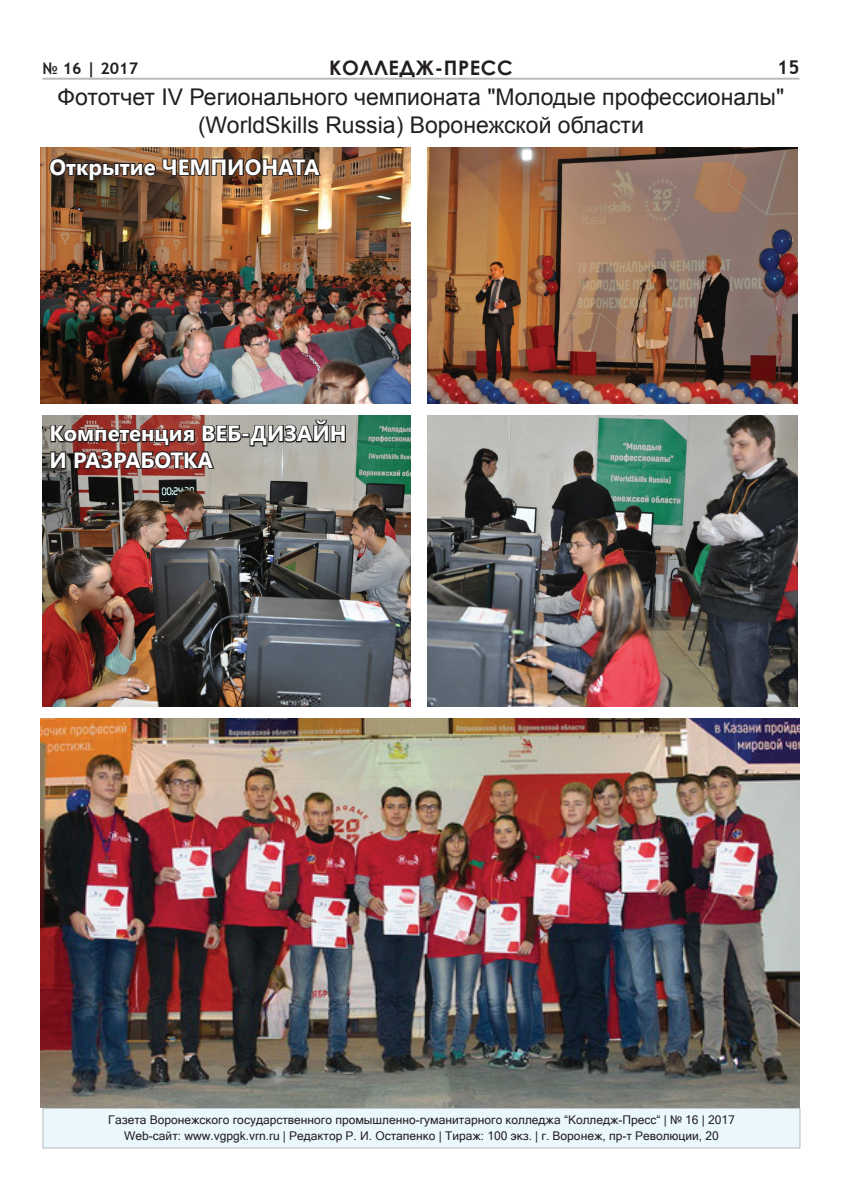
<style>
.page{position:relative;width:842px;height:1191px;background:#fff}
.page>*{position:absolute;margin:0;border:0;box-sizing:border-box;transform-origin:0 0}
.t1{font:23px/27.6px "Arial";color:#231f20;text-align:center}
.t2{font:700 22px/26.4px "Segoe UI";color:#fff}
.t3{font:700 20px "Century Gothic";letter-spacing:.03em;color:#231f20}
.t4{font:700 19px "Trebuchet MS";color:#231f20}
.t5{font:700 16px "Trebuchet MS";color:#231f20}
.t6{font:12px/16px "Microsoft Sans Serif";color:#231f20;text-align:center}
</style>
<div class="page">
<hr style="left:43px;top:78px;width:756px;height:2px;background:#b8b9bc">
<div style="left:43px;top:1108px;width:757px;height:40px;background:#eaf7fd"></div>
<div style="left:43px;top:1107px;width:757px;height:41px;border:1px solid #b8b9bc"></div>
<img style="left:41px;top:719px;width:758px;height:388px">
<img style="left:41px;top:147px;width:370px;height:257px">
<img style="left:428px;top:147px;width:370px;height:257px">
<img style="left:428px;top:415px;width:370px;height:291px">
<img style="left:43px;top:415px;width:368px;height:291px">
<div style="left:242px;top:433px;width:8px;height:5px;border:2px solid #231f20"></div>
<svg style="left:249px;top:419px;width:98px;height:28px;background:#797773"></svg>
<svg style="left:49px;top:415px;width:194px;height:55px;background:#774f4a"></svg>
<svg style="left:48px;top:157px;width:274px;height:25px;background:#604532"></svg>
<h3 class="t5" style="left:43px;top:58px;width:97px">№ 16 | 2017</h3>
<h3 class="t3" style="left:329px;top:52px;width:185px">КОЛЛЕДЖ-ПРЕСС</h3>
<h3 class="t4" style="left:777px;top:56px;width:24px">15</h3>
<h1 class="t1" style="left:58px;top:83px;width:728px">Фототчет IV Регионального чемпионата "Молодые профессионалы" (WorldSkills Russia) Воронежской области</h1>
<h2 class="t2" style="left:49px;top:153px;width:272px">Открытие ЧЕМПИОНАТА</h2>
<h2 class="t2" style="left:50px;top:419px;width:295px">Компетенция ВЕБ-ДИЗАЙН<br>И РАЗРАБОТКА</h2>
<p class="t6" style="left:108px;top:1112px;width:628px">Газета Воронежского государственного промышленно-гуманитарного колледжа “Колледж-Пресс“ | № 16 | 2017<br>Web-cайт: www.vgpgk.vrn.ru | Редактор Р. И. Остапенко | Тираж: 100 экз. | г. Воронеж, пр-т Революции, 20</p>
</div>
